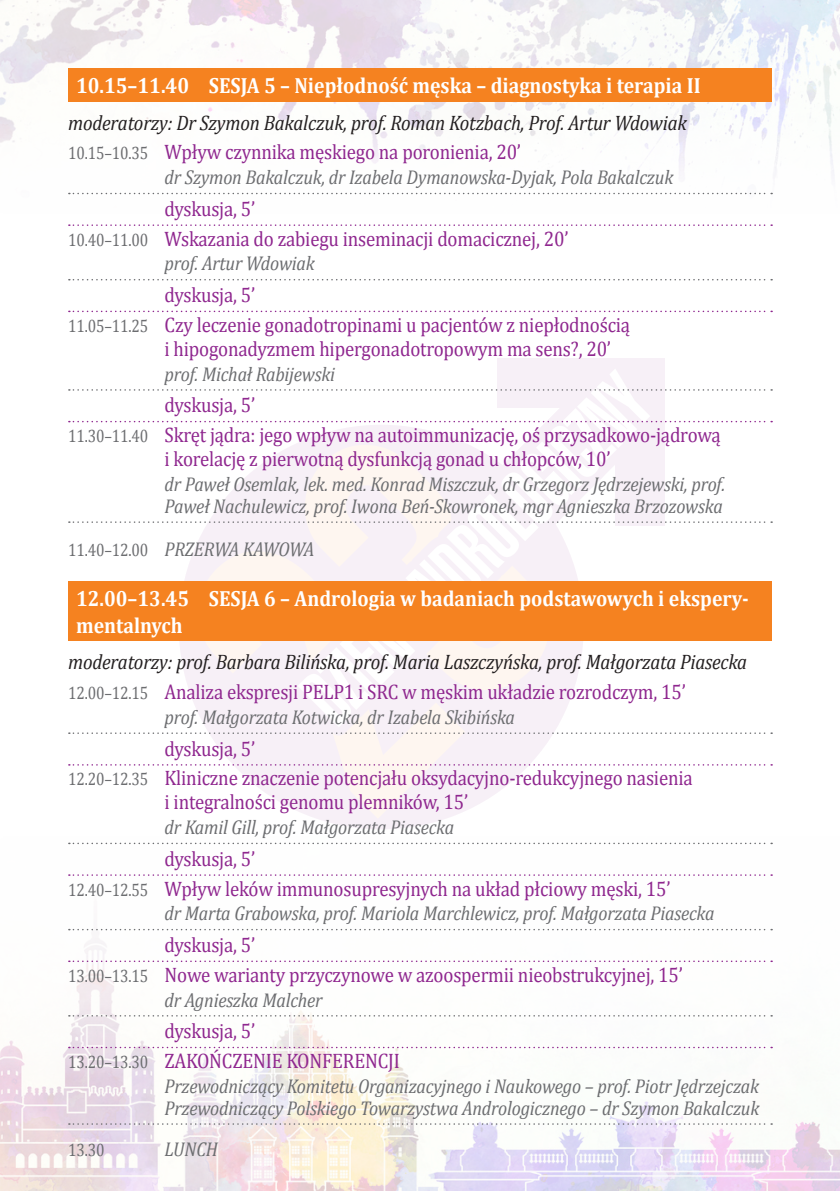
<style>
.page{position:relative;width:840px;height:1191px;background:#fff}
.page>*{position:absolute;margin:0;border:0;box-sizing:border-box;transform-origin:0 0}
.t1{font:700 22px/26.4px "Cambria";color:#fff;scale:.9 1}
.tytuł_wykładu{font:21px/24px "Cambria";letter-spacing:-.01em;color:#8f278f;scale:.9 1}
.przewodniczący_sesji{font:italic 21px "Cambria";letter-spacing:-.01em;color:#231f20;scale:.9 1}
.linia{font:21px "Cambria";letter-spacing:-.01em;color:#8f278f;scale:.9 1}
.autor{font:italic 20px/22px "Cambria";letter-spacing:-.01em;color:#6c6d70;scale:.9 1}
.przerwa-lunch{font:italic 20px "Cambria";letter-spacing:-.01em;color:#6c6d70;scale:.9 1}
.przerwa-lunch-2{font:18px "Cambria";color:#6c6d70;scale:.85 1}
.s1{font-size:18px;color:#6c6d70}
.s2{font-style:normal;font-size:18px}
</style>
<div class="page">
<img style="left:0;top:842px;width:839px;height:349px">
<img style="left:0;top:0;width:839px;height:226px">
<svg style="left:176px;top:543px;width:425px;height:286px"></svg>
<svg style="left:198px;top:524px;width:353px;height:294px;fill:#f7f0f7"></svg>
<svg style="left:288px;top:524px;width:313px;height:212px;fill:#f7f0f7"></svg>
<div style="left:496px;top:358px;width:168px;height:49px;background:#f7f0f7"></div>
<svg style="left:297px;top:368px;width:353px;height:359px;fill:#fef6f7"></svg>
<svg style="left:69px;top:193px;width:702px;height:1px"></svg>
<svg style="left:69px;top:224px;width:702px;height:2px"></svg>
<svg style="left:69px;top:279px;width:702px;height:1px"></svg>
<svg style="left:69px;top:311px;width:702px;height:1px"></svg>
<svg style="left:69px;top:389px;width:702px;height:135px"></svg>
<svg style="left:69px;top:732px;width:702px;height:2px"></svg>
<svg style="left:69px;top:764px;width:702px;height:1px"></svg>
<svg style="left:69px;top:842px;width:702px;height:2px"></svg>
<svg style="left:69px;top:874px;width:702px;height:2px"></svg>
<svg style="left:69px;top:929px;width:702px;height:1px"></svg>
<svg style="left:69px;top:960px;width:702px;height:2px"></svg>
<svg style="left:69px;top:1015px;width:702px;height:1px"></svg>
<svg style="left:69px;top:1046px;width:702px;height:2px"></svg>
<svg style="left:69px;top:1123px;width:702px;height:1px"></svg>
<div style="left:68px;top:68px;width:703px;height:33px;background:#f58220"></div>
<div style="left:68px;top:581px;width:703px;height:60px;background:#f58220"></div>
<p class="t1" style="left:76px;top:72px;width:695px">10.15–11.40 SESJA 5 – Niepłodność męska – diagnostyka i terapia II</p>
<p class="przewodniczący_sesji" style="left:68px;top:108px;width:688px">moderatorzy: Dr Szymon Bakalczuk, prof. Roman Kotzbach, Prof. Artur Wdowiak</p>
<p class="tytuł_wykładu" style="left:68px;top:140px;width:504px"><span class="s1">10.15–10.35</span> Wpływ czynnika męskiego na poronienia, 20’</p>
<p class="autor" style="left:164px;top:166px;width:566px">dr Szymon Bakalczuk, dr Izabela Dymanowska-Dyjak, Pola Bakalczuk</p>
<p class="linia" style="left:164px;top:196px;width:102px">dyskusja, 5’</p>
<p class="tytuł_wykładu" style="left:68px;top:226px;width:557px"><span class="s1">10.40–11.00</span> Wskazania do zabiegu inseminacji domacicznej, 20’</p>
<p class="autor" style="left:164px;top:252px;width:168px">prof. Artur Wdowiak</p>
<p class="linia" style="left:164px;top:282px;width:102px">dyskusja, 5’</p>
<p class="tytuł_wykładu" style="left:164px;top:312px;width:518px;text-indent:-96px"><span class="s1">11.05–11.25</span> Czy leczenie gonadotropinami u pacjentów z niepłodnością i hipogonadyzmem hipergonadotropowym ma sens?, 20’</p>
<p class="autor" style="left:164px;top:362px;width:191px">prof. Michał Rabijewski</p>
<p class="linia" style="left:164px;top:393px;width:102px">dyskusja, 5’</p>
<p class="tytuł_wykładu" style="left:164px;top:423px;width:619px;text-indent:-96px"><span class="s1">11.30–11.40</span> Skręt jądra: jego wpływ na autoimmunizację, oś przysadkowo-jądrową i korelację z pierwotną dysfunkcją gonad u chłopców, 10’</p>
<p class="autor" style="left:164px;top:472px;width:624px">dr Paweł Osemlak, lek. med. Konrad Miszczuk, dr Grzegorz Jędrzejewski, prof.<br>Paweł Nachulewicz, prof. Iwona Beń-Skowronek, mgr Agnieszka Brzozowska</p>
<p class="przerwa-lunch" style="left:68px;top:535px;width:275px"><span class="s2">11.40–12.00</span> PRZERWA KAWOWA</p>
<p class="t1" style="left:76px;top:585px;width:748px">12.00–13.45 SESJA 6 – Andrologia w badaniach podstawowych i ekspery&shy;mentalnych</p>
<p class="przewodniczący_sesji" style="left:68px;top:647px;width:755px">moderatorzy: prof. Barbara Bilińska, prof. Maria Laszczyńska, prof. Małgorzata Piasecka</p>
<p class="tytuł_wykładu" style="left:68px;top:680px;width:687px"><span class="s1">12.00–12.15</span> Analiza ekspresji PELP1 i SRC w męskim układzie rozrodczym, 15’</p>
<p class="autor" style="left:164px;top:705px;width:390px">prof. Małgorzata Kotwicka, dr Izabela Skibińska</p>
<p class="linia" style="left:164px;top:736px;width:102px">dyskusja, 5’</p>
<p class="tytuł_wykładu" style="left:164px;top:766px;width:588px;text-indent:-96px"><span class="s1">12.20–12.35</span> Kliniczne znaczenie potencjału oksydacyjno-redukcyjnego nasienia i integralności genomu plemników, 15’</p>
<p class="autor" style="left:164px;top:815px;width:323px">dr Kamil Gill, prof. Małgorzata Piasecka</p>
<p class="linia" style="left:164px;top:846px;width:102px">dyskusja, 5’</p>
<p class="tytuł_wykładu" style="left:68px;top:876px;width:670px"><span class="s1">12.40–12.55</span> Wpływ leków immunosupresyjnych na układ płciowy męski, 15’</p>
<p class="autor" style="left:164px;top:901px;width:612px">dr Marta Grabowska, prof. Mariola Marchlewicz, prof. Małgorzata Piasecka</p>
<p class="linia" style="left:164px;top:932px;width:102px">dyskusja, 5’</p>
<p class="tytuł_wykładu" style="left:68px;top:962px;width:684px"><span class="s1">13.00–13.15</span> Nowe warianty przyczynowe w azoospermii nieobstrukcyjnej, 15’</p>
<p class="autor" style="left:164px;top:988px;width:177px">dr Agnieszka Malcher</p>
<p class="linia" style="left:164px;top:1018px;width:102px">dyskusja, 5’</p>
<p class="tytuł_wykładu" style="left:68px;top:1048px;width:370px"><span class="s1">13.20–13.30</span> ZAKOŃCZENIE KONFERENCJI</p>
<p class="autor" style="left:164px;top:1074px;width:662px">Przewodniczący Komitetu Organizacyjnego i Naukowego – prof. Piotr Jędrzejczak<br>Przewodniczący Polskiego Towarzystwa Andrologicznego – dr Szymon Bakalczuk</p>
<p class="przerwa-lunch-2" style="left:68px;top:1139px;width:44px">13.30</p>
<p class="przerwa-lunch" style="left:164px;top:1134px;width:61px">LUNCH</p>
</div>
